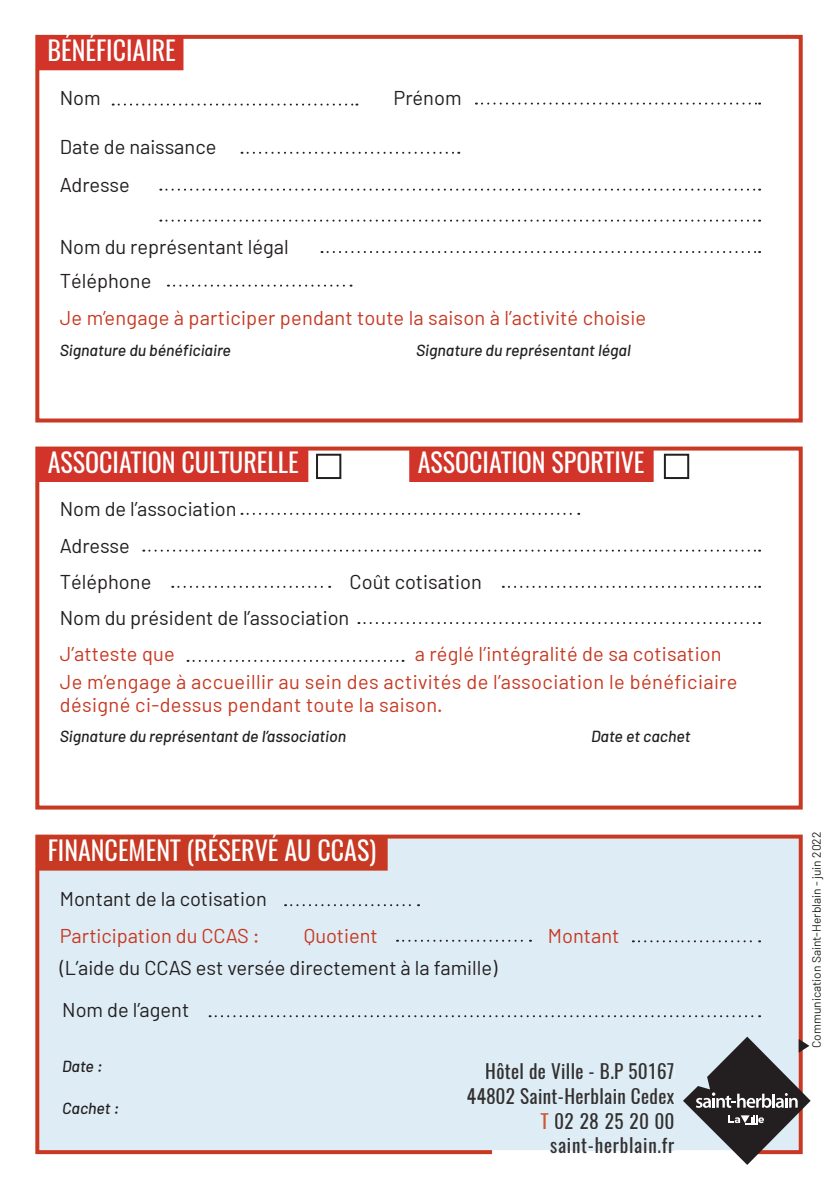
<style>
.page{position:relative;width:840px;height:1191px;background:#fff}
.page>*{position:absolute;margin:0;border:0;box-sizing:border-box;transform-origin:0 0}
.t1{font:26px "Oswald";color:#fff}
.t2{font:20px/23px "Barlow";letter-spacing:.01em;color:#c73922}
.t3{font:20px/33.6px "Barlow";color:#231f20}
.t4{font:19.2px/24.8px "Oswald";letter-spacing:.02em;color:#333030;text-align:right}
.t5{font:italic 500 16px "Barlow";color:#231f20}
.t6{font:12px "Barlow";color:#231f20}
.s1{color:#cb5836}
.s2{color:#353131}
</style>
<div class="page">
<div style="left:35px;top:35px;width:767px;height:387px;border:4px solid #c73922"></div>
<div style="left:35px;top:446px;width:767px;height:363px;border:4px solid #c73922"></div>
<svg style="left:35px;top:834px;width:767px;height:320px;background:#dcdee3"></svg>
<svg style="left:113px;top:104px;width:244px;height:2px"></svg>
<svg style="left:475px;top:103px;width:284px;height:2px"></svg>
<svg style="left:241px;top:152px;width:218px;height:2px"></svg>
<svg style="left:160px;top:189px;width:599px;height:2px"></svg>
<svg style="left:160px;top:220px;width:599px;height:2px"></svg>
<svg style="left:321px;top:251px;width:438px;height:2px"></svg>
<svg style="left:168px;top:285px;width:183px;height:2px"></svg>
<div style="left:36px;top:36px;width:147px;height:34px;background:#d2342a"></div>
<div style="left:36px;top:448px;width:272px;height:34px;background:#d2342a"></div>
<div style="left:409px;top:448px;width:244px;height:34px;background:#d2342a"></div>
<svg style="left:172px;top:586px;width:158px;height:2px"></svg>
<svg style="left:502px;top:586px;width:257px;height:2px"></svg>
<svg style="left:241px;top:513px;width:338px;height:2px"></svg>
<svg style="left:358px;top:622px;width:401px;height:2px"></svg>
<svg style="left:187px;top:660px;width:216px;height:2px"></svg>
<svg style="left:143px;top:549px;width:616px;height:2px"></svg>
<svg style="left:285px;top:904px;width:134px;height:2px"></svg>
<svg style="left:397px;top:939px;width:133px;height:2px"></svg>
<svg style="left:632px;top:940px;width:127px;height:2px"></svg>
<svg style="left:209px;top:1015px;width:550px;height:2px"></svg>
<div style="left:486px;top:1063px;width:188px;height:16px;background:#deedf5"></div>
<div style="left:467px;top:1088px;width:206px;height:15px;background:#deedf5"></div>
<div style="left:540px;top:1113px;width:9px;height:15px;background:#deedf5"></div>
<div style="left:555px;top:1113px;width:119px;height:15px;background:#deedf5"></div>
<hr style="left:550px;top:1150px;width:123px;height:3px;background:#fff">
<div style="left:550px;top:1138px;width:123px;height:12px;background:#deedf5"></div>
<svg style="left:682px;top:1036px;width:128px;height:129px;background:#8f8e90"></svg>
<div style="left:316px;top:454px;width:25px;height:25px;border:2px solid #231f20"></div>
<div style="left:663px;top:454px;width:25px;height:25px;border:2px solid #231f20"></div>
<h1 class="t1" style="left:47px;top:33px;width:130px">BÉNÉFICIAIRE</h1>
<p class="t3" style="left:60px;top:81px;width:42px">Nom</p>
<p class="t3" style="left:393px;top:81px;width:70px">Prénom</p>
<p class="t3" style="left:60px;top:129px;width:158px">Date de naissance</p>
<p class="t3" style="left:60px;top:167px;width:72px">Adresse</p>
<p class="t3" style="left:60px;top:230px;width:230px">Nom du représentant légal<br>Téléphone</p>
<p class="t2" style="left:60px;top:305px;width:587px">Je m’engage à participer pendant toute la saison à l’activité choisie</p>
<p class="t5" style="left:60px;top:340px;width:173px">Signature du bénéficiaire</p>
<p class="t5" style="left:416px;top:340px;width:216px">Signature du représentant légal</p>
<h1 class="t1" style="left:48px;top:445px;width:252px">ASSOCIATION CULTURELLE</h1>
<h1 class="t1" style="left:417px;top:445px;width:228px">ASSOCIATION SPORTIVE</h1>
<p class="t3" style="left:60px;top:491px;width:178px">Nom de l’association</p>
<p class="t3" style="left:60px;top:528px;width:72px">Adresse</p>
<p class="t3" style="left:60px;top:564px;width:93px">Téléphone</p>
<p class="t3" style="left:349px;top:564px;width:134px">Coût cotisation</p>
<p class="t3" style="left:60px;top:601px;width:291px">Nom du président de l’association</p>
<p class="t2" style="left:60px;top:642px;width:116px">J’atteste que</p>
<p class="t2" style="left:414px;top:642px;width:308px">a réglé l’intégralité de sa cotisation</p>
<p class="t2" style="left:60px;top:669px;width:679px">Je m’engage à accueillir au sein des activités de l’association le bénéficiaire désigné ci-dessus pendant toute la saison.</p>
<p class="t5" style="left:60px;top:726px;width:288px">Signature du représentant de l’association</p>
<p class="t5" style="left:591px;top:726px;width:101px">Date et cachet</p>
<h1 class="t1" style="left:48px;top:832px;width:330px">FINANCEMENT (RÉSERVÉ AU CCAS)</h1>
<p class="t3" style="left:60px;top:881px;width:208px">Montant de la cotisation</p>
<p class="t2" style="left:60px;top:923px;width:201px">Participation du CCAS :</p>
<p class="t2" style="left:303px;top:923px;width:75px">Quotient</p>
<p class="t2" style="left:547px;top:923px;width:73px">Montant</p>
<p class="t3" style="left:60px;top:946px;width:439px;line-height:42px">(L’aide du CCAS est versée directement à la famille)<br>Nom de l’agent</p>
<p class="t5" style="left:62px;top:1056px;width:42px">Date :</p>
<p class="t4" style="left:466px;top:1058px;width:209px">Hôtel de Ville - B.P 50167<br>44802 Saint-Herblain Cedex<br><span class="s1">T</span> 02 28 25 20 00 <span class="s2">saint-herblain.fr</span></p>
<p class="t5" style="left:62px;top:1098px;width:58px">Cachet :</p>
<p class="t6" style="left:808px;top:1048px;width:218px;rotate:-90deg">Communication Saint-Herblain - juin 2022</p>
</div>
